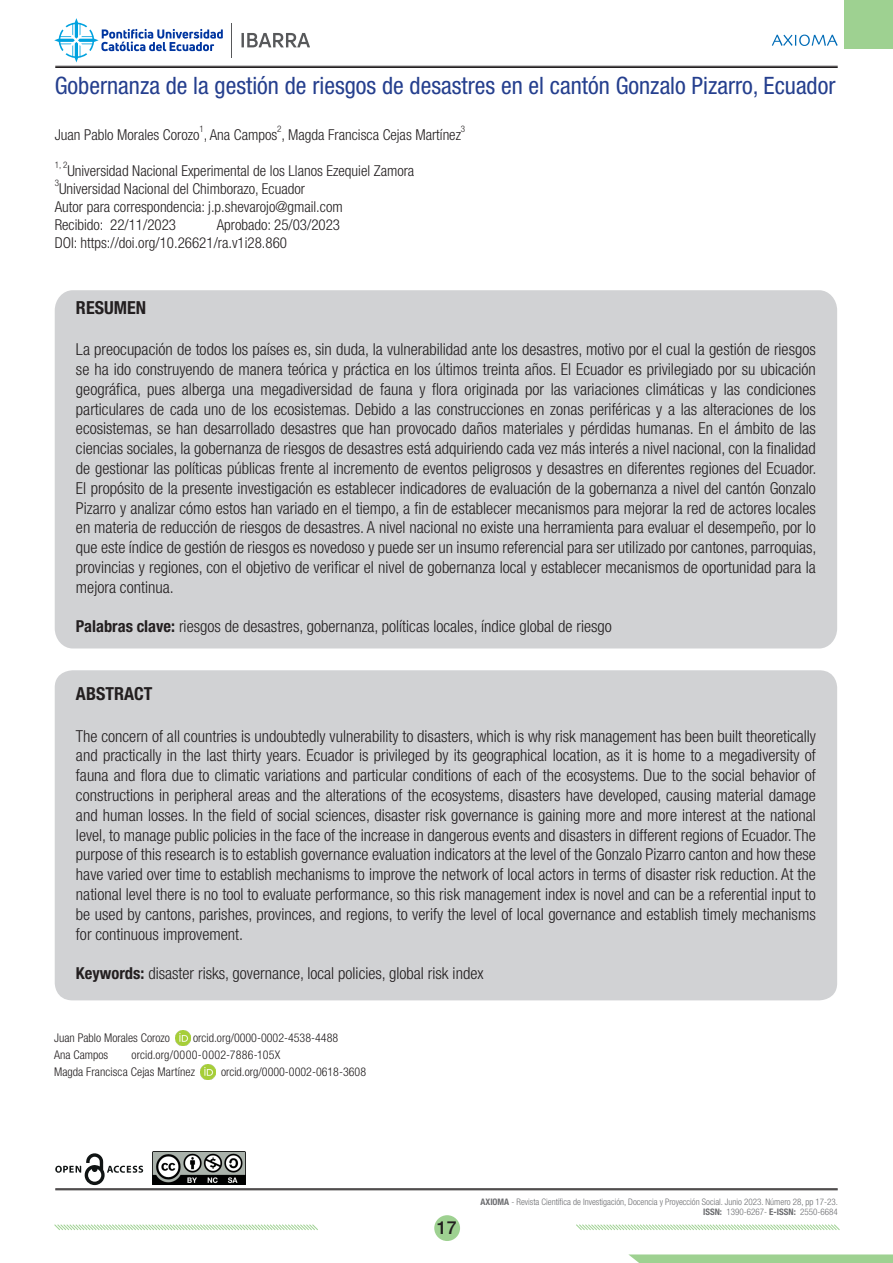
<style>
.page{position:relative;width:893px;height:1263px;background:#fff}
.page>*{position:absolute;margin:0;border:0;box-sizing:border-box;transform-origin:0 0}
.TITULOS{font:condensed 24px "Helvetica Neue LT Std";color:#253f8e}
.RESUMEN_CONTENIDO{font:700 condensed 18px "Helvetica Neue LT Std";color:#231f20}
.numero_pag{font:500 18px "Helvetica Neue LT Std";color:#231f20}
.RESUMEN_CONTENIDO-2{font:300 condensed 16.5px/19.8px "Helvetica Neue LT Std";color:#231f20;text-align:justify}
.AUTOR_PRIMERA_PAG{font:300 condensed 15px "Helvetica Neue LT Std";color:#231f20}
.CONTENIDO{font:300 condensed 12px "Helvetica Neue LT Std";color:#231f20}
.CONTENIDO-2{font:300 condensed 12px "Helvetica Neue LT Std";letter-spacing:.02em;color:#231f20}
.t1{font:300 condensed 9px "Helvetica Neue LT Std";color:#6c6d70}
.AUTOR_PRIMERA_PAG-2{font:300 condensed 9px "Helvetica Neue LT Std";color:#231f20}
.s1{font-weight:700}
</style>
<div class="page">
<div style="left:434px;top:1215px;width:26px;height:26px;background:#9ed191;border-radius:50%"></div>
<svg style="left:54px;top:1224px;width:786px;height:6px"></svg>
<svg style="left:628px;top:1254px;width:265px;height:9px"></svg>
<div style="left:845px;top:0;width:48px;height:49px;background:#9ed191"></div>
<svg style="left:772px;top:35px;width:66px;height:11px"></svg>
<hr style="left:55px;top:66px;width:783px;height:1px;background:#231f20">
<hr style="left:55px;top:67px;width:783px;height:1px;background:#231f20">
<hr style="left:55px;top:1188px;width:783px;height:1px;background:#231f20">
<hr style="left:55px;top:1189px;width:783px;height:1px;background:#231f20">
<div style="left:55px;top:290px;width:782px;height:358px;background:#d1d2d4"></div>
<div style="left:55px;top:670px;width:782px;height:330px;background:#d1d2d4;border-radius:18px"></div>
<img style="left:176px;top:1031px;width:14px;height:14px">
<img style="left:201px;top:1065px;width:14px;height:14px">
<hr style="left:241px;top:33px;width:3px;height:14px;background:#57585a">
<svg style="left:247px;top:33px;width:63px;height:14px"></svg>
<svg style="left:54px;top:18px;width:169px;height:44px"></svg>
<hr style="left:231px;top:24px;width:1px;height:34px;background:#57585a">
<svg style="left:55px;top:1153px;width:88px;height:33px"></svg>
<img style="left:153px;top:1152px;width:93px;height:32px">
<p class="TITULOS" style="left:55px;top:71px;width:782px">Gobernanza de la gestión de riesgos de desastres en el cantón Gonzalo Pizarro, Ecuador</p>
<p class="AUTOR_PRIMERA_PAG" style="left:55px;top:126px;width:408px">Juan Pablo Morales Corozo , Ana Campos , Magda Francisca Cejas Martínez</p>
<p class="AUTOR_PRIMERA_PAG-2" style="left:199px;top:124px;width:6px">1</p>
<p class="AUTOR_PRIMERA_PAG-2" style="left:277px;top:124px;width:6px">2</p>
<p class="AUTOR_PRIMERA_PAG-2" style="left:461px;top:124px;width:6px">3</p>
<p class="AUTOR_PRIMERA_PAG-2" style="left:55px;top:160px;width:14px">1, 2</p>
<p class="AUTOR_PRIMERA_PAG" style="left:67px;top:162px;width:348px">Universidad Nacional Experimental de los Llanos Ezequiel Zamora</p>
<p class="AUTOR_PRIMERA_PAG-2" style="left:55px;top:178px;width:6px">3</p>
<p class="AUTOR_PRIMERA_PAG" style="left:59px;top:180px;width:247px">Universidad Nacional del Chimborazo, Ecuador</p>
<p class="AUTOR_PRIMERA_PAG" style="left:55px;top:198px;width:289px">Autor para correspondencia: j.p.shevarojo@gmail.com</p>
<p class="AUTOR_PRIMERA_PAG" style="left:55px;top:216px;width:123px">Recibido: 22/11/2023</p>
<p class="AUTOR_PRIMERA_PAG" style="left:217px;top:216px;width:125px">Aprobado: 25/03/2023</p>
<p class="AUTOR_PRIMERA_PAG" style="left:55px;top:234px;width:234px">DOI: https://doi.org/10.26621/ra.v1i28.860</p>
<p class="RESUMEN_CONTENIDO" style="left:76px;top:296px;width:72px">RESUMEN</p>
<p class="RESUMEN_CONTENIDO-2" style="left:76px;top:339px;width:742px">La preocupación de todos los países es, sin duda, la vulnerabilidad ante los desastres, motivo por el cual la gestión de riesgos se ha ido construyendo de manera teórica y práctica en los últimos treinta años. El Ecuador es privilegiado por su ubicación geográfica, pues alberga una megadiversidad de fauna y flora originada por las variaciones climáticas y las condiciones particulares de cada uno de los ecosistemas. Debido a las construcciones en zonas periféricas y a las alteraciones de los ecosistemas, se han desarrollado desastres que han provocado daños materiales y pérdidas humanas. En el ámbito de las ciencias sociales, la gobernanza de riesgos de desastres está adquiriendo cada vez más interés a nivel nacional, con la finalidad de gestionar las políticas públicas frente al incremento de eventos peligrosos y desastres en diferentes regiones del Ecuador.<br>El propósito de la presente investigación es establecer indicadores de evaluación de la gobernanza a nivel del cantón Gonzalo Pizarro y analizar cómo estos han variado en el tiempo, a fin de establecer mecanismos para mejorar la red de actores locales en materia de reducción de riesgos de desastres. A nivel nacional no existe una herramienta para evaluar el desempeño, por lo que este índice de gestión de riesgos es novedoso y puede ser un insumo referencial para ser utilizado por cantones, parroquias, provincias y regiones, con el objetivo de verificar el nivel de gobernanza local y establecer mecanismos de oportunidad para la mejora continua.</p>
<p class="RESUMEN_CONTENIDO-2" style="left:76px;top:616px;width:537px"><span class="s1">Palabras clave:</span> riesgos de desastres, gobernanza, políticas locales, índice global de riesgo</p>
<p class="RESUMEN_CONTENIDO" style="left:76px;top:683px;width:78px">ABSTRACT</p>
<p class="RESUMEN_CONTENIDO-2" style="left:76px;top:726px;width:741px">The concern of all countries is undoubtedly vulnerability to disasters, which is why risk management has been built theoretically and practically in the last thirty years. Ecuador is privileged by its geographical location, as it is home to a megadiversity of fauna and flora due to climatic variations and particular conditions of each of the ecosystems. Due to the social behavior of constructions in peripheral areas and the alterations of the ecosystems, disasters have developed, causing material damage and human losses. In the field of social sciences, disaster risk governance is gaining more and more interest at the national level, to manage public policies in the face of the increase in dangerous events and disasters in different regions of Ecuador. The purpose of this research is to establish governance evaluation indicators at the level of the Gonzalo Pizarro canton and how these have varied over time to establish mechanisms to improve the network of local actors in terms of disaster risk reduction. At the national level there is no tool to evaluate performance, so this risk management index is novel and can be a referential input to be used by cantons, parishes, provinces, and regions, to verify the level of local governance and establish timely mechanisms for continuous improvement.</p>
<p class="RESUMEN_CONTENIDO-2" style="left:76px;top:963px;width:409px"><span class="s1">Keywords:</span> disaster risks, governance, local policies, global risk index</p>
<p class="CONTENIDO" style="left:54px;top:1031px;width:117px">Juan Pablo Morales Corozo</p>
<p class="CONTENIDO" style="left:193px;top:1031px;width:147px">orcid.org/0000-0002-4538-4488</p>
<p class="CONTENIDO" style="left:54px;top:1048px;width:55px">Ana Campos</p>
<p class="CONTENIDO-2" style="left:131px;top:1048px;width:150px">orcid.org/0000-0002-7886-105X</p>
<p class="CONTENIDO" style="left:54px;top:1065px;width:142px">Magda Francisca Cejas Martínez</p>
<p class="CONTENIDO" style="left:221px;top:1065px;width:147px">orcid.org/0000-0002-0618-3608</p>
<p class="numero_pag" style="left:437px;top:1216px;width:22px">17</p>
<p class="t1" style="left:480px;top:1196px;width:359px"><span class="s1">AXIOMA</span> - Revista Científica de Investigación, Docencia y Proyección Social. Junio 2023. Número 28, pp 17-23.</p>
<p class="t1" style="left:703px;top:1207px;width:136px"><span class="s1">ISSN:</span> 1390-6267- <span class="s1">E-ISSN:</span> 2550-6684</p>
</div>
